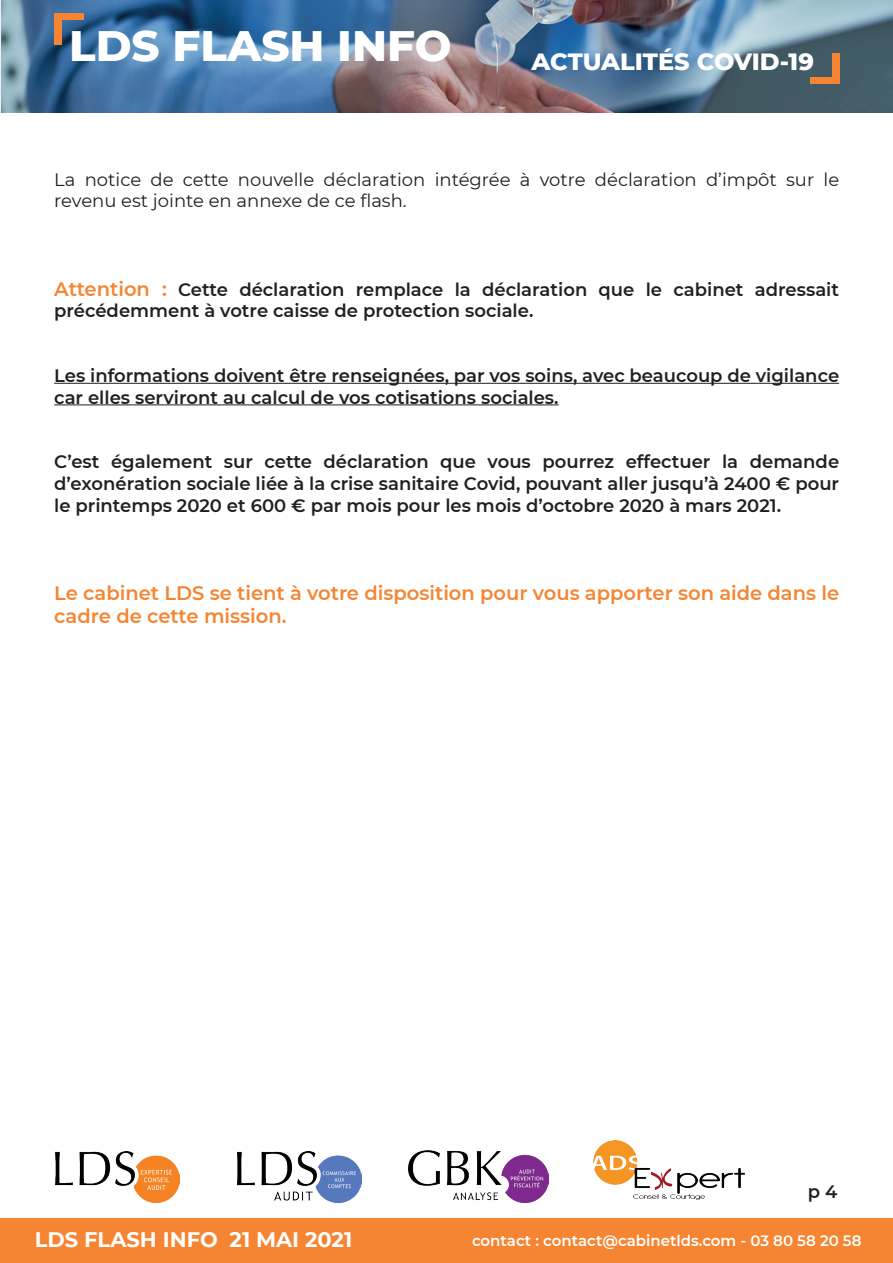
<style>
.page{position:relative;width:893px;height:1263px;background:#fff}
.page>*{position:absolute;margin:0;border:0;box-sizing:border-box;transform-origin:0 0}
.t1{font:800 43.5px "Montserrat";color:#fff}
.t2{font:800 24px "Montserrat";letter-spacing:-.005em;color:#fff}
.t3{font:700 21px "Montserrat";color:#fff}
.t4{font:600 19.5px/23.4px "Montserrat";color:#f58532}
.t5{font:600 18px/21.6px "Montserrat";color:#231f20}
.t6{font:18px/21.6px "Montserrat";color:#231f20}
.t7{font:600 15px "Montserrat";color:#fff}
.s1{font-size:19.5px;color:#f58532}
</style>
<div class="page">
<div style="left:0;top:1218px;width:893px;height:45px;background:#f58532"></div>
<img style="left:55px;top:1151px;width:125px;height:51px">
<img style="left:237px;top:1151px;width:124px;height:51px">
<img style="left:594px;top:1141px;width:151px;height:58px">
<img style="left:0;top:0;width:893px;height:113px">
<div style="left:55px;top:14px;width:29px;height:6px;background:#f58532"></div>
<div style="left:55px;top:14px;width:7px;height:30px;background:#f58532"></div>
<div style="left:810px;top:78px;width:29px;height:6px;background:#f58532"></div>
<div style="left:832px;top:54px;width:7px;height:30px;background:#f58532"></div>
<img style="left:408px;top:1150px;width:141px;height:52px">
<hr style="left:54px;top:383px;width:785px;height:1px;background:#231f20">
<hr style="left:54px;top:404px;width:505px;height:1px;background:#231f20">
<h1 class="t1" style="left:69px;top:14px;width:384px">LDS FLASH INFO</h1>
<h2 class="t2" style="left:531px;top:44px;width:284px">ACTUALITÉS COVID-19</h2>
<p class="t6" style="left:54px;top:168px;width:786px">La notice de cette nouvelle déclaration intégrée à votre déclaration d’impôt sur le revenu est jointe en annexe de ce flash.</p>
<p class="t5" style="left:54px;top:278px;width:786px"><span class="s1">Attention :</span> Cette déclaration remplace la déclaration que le cabinet adressait précédemment à votre caisse de protection sociale.</p>
<p class="t5" style="left:54px;top:364px;width:786px">Les informations doivent être renseignées, par vos soins, avec beaucoup de vigilance car elles serviront au calcul de vos cotisations sociales.</p>
<p class="t5" style="left:54px;top:450px;width:786px;text-align:justify">C’est également sur cette déclaration que vous pourrez effectuer la demande d’exonération sociale liée à la crise sanitaire Covid, pouvant aller jusqu’à 2400 € pour le printemps 2020 et 600 € par mois pour les mois d’octobre 2020 à mars 2021.</p>
<p class="t4" style="left:54px;top:580px;width:786px">Le cabinet LDS se tient à votre disposition pour vous apporter son aide dans le cadre de cette mission.</p>
<p class="t5" style="left:808px;top:1180px;width:31px">p 4</p>
<p class="t3" style="left:35px;top:1224px;width:319px">LDS FLASH INFO 21 MAI 2021</p>
<p class="t7" style="left:472px;top:1230px;width:391px">contact : contact@cabinetlds.com - 03 80 58 20 58</p>
</div>
